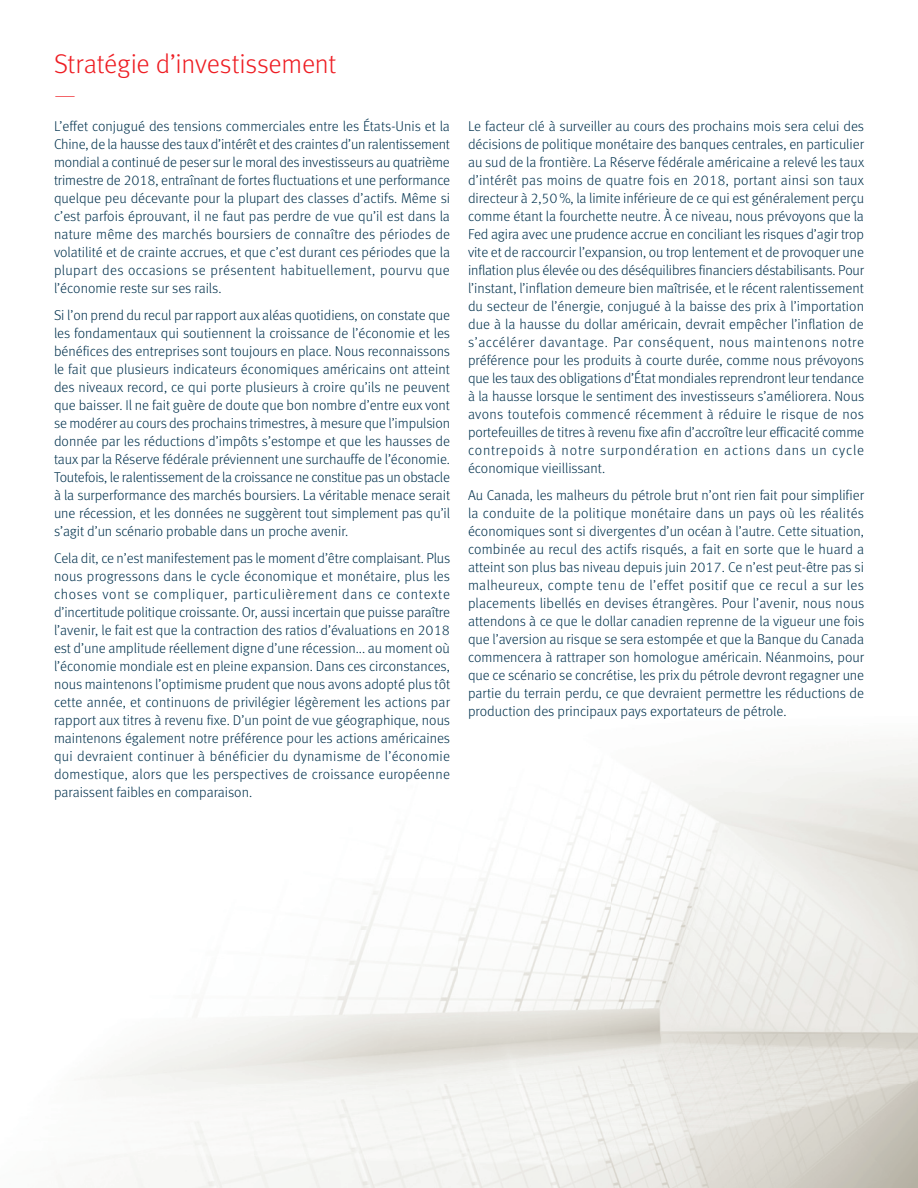
<style>
.page{position:relative;width:918px;height:1188px;background:#fff}
.page>*{position:absolute;margin:0;border:0;box-sizing:border-box;transform-origin:0 0}
.t1{font:300 27px "Meta OT";letter-spacing:-.01em;color:#ee1d23}
.t2{font:100 27px "Meta OT";color:#ee1d23}
.t3{font:300 14.25px/18px "Meta OT";color:#00314d;text-align:justify}
</style>
<div class="page">
<img style="left:62px;top:744px;width:856px;height:444px">
<h1 class="t1" style="left:54px;top:47px;width:284px">Stratégie d’investissement</h1>
<h1 class="t2" style="left:54px;top:80px;width:23px">—</h1>
<p class="t3" style="left:54px;top:117px;width:398px">L’effet conjugué des tensions commerciales entre les États-Unis et la Chine, de la hausse des taux d’intérêt et des craintes d’un ralentissement mondial a continué de peser sur le moral des investisseurs au quatrième trimestre de 2018, entraînant de fortes fluctuations et une performance quelque peu décevante pour la plupart des classes d’actifs. Même si c’est parfois éprouvant, il ne faut pas perdre de vue qu’il est dans la nature même des marchés boursiers de connaître des périodes de volatilité et de crainte accrues, et que c’est durant ces périodes que la plupart des occasions se présentent habituellement, pourvu que l’économie reste sur ses rails.</p>
<p class="t3" style="left:54px;top:306px;width:398px">Si l’on prend du recul par rapport aux aléas quotidiens, on constate que les fondamentaux qui soutiennent la croissance de l’économie et les bénéfices des entreprises sont toujours en place. Nous reconnaissons le fait que plusieurs indicateurs économiques américains ont atteint des niveaux record, ce qui porte plusieurs à croire qu’ils ne peuvent que baisser. Il ne fait guère de doute que bon nombre d’entre eux vont se modérer au cours des prochains trimestres, à mesure que l’impulsion donnée par les réductions d’impôts s’estompe et que les hausses de taux par la Réserve fédérale préviennent une surchauffe de l’économie.<br>Toutefois, le ralentissement de la croissance ne constitue pas un obstacle à la surperformance des marchés boursiers. La véritable menace serait une récession, et les données ne suggèrent tout simplement pas qu’il s’agit d’un scénario probable dans un proche avenir.</p>
<p class="t3" style="left:54px;top:549px;width:398px">Cela dit, ce n’est manifestement pas le moment d’être complaisant. Plus nous progressons dans le cycle économique et monétaire, plus les choses vont se compliquer, particulièrement dans ce contexte d’incertitude politique croissante. Or, aussi incertain que puisse paraître l’avenir, le fait est que la contraction des ratios d’évaluations en 2018 est d’une amplitude réellement digne d’une récession... au moment où l’économie mondiale est en pleine expansion. Dans ces circonstances, nous maintenons l’optimisme prudent que nous avons adopté plus tôt cette année, et continuons de privilégier légèrement les actions par rapport aux titres à revenu fixe. D’un point de vue géographique, nous maintenons également notre préférence pour les actions américaines qui devraient continuer à bénéficier du dynamisme de l’économie domestique, alors que les perspectives de croissance européenne paraissent faibles en comparaison.</p>
<p class="t3" style="left:468px;top:117px;width:398px">Le facteur clé à surveiller au cours des prochains mois sera celui des décisions de politique monétaire des banques centrales, en particulier au sud de la frontière. La Réserve fédérale américaine a relevé les taux d’intérêt pas moins de quatre fois en 2018, portant ainsi son taux directeur à 2,50 %, la limite inférieure de ce qui est généralement perçu comme étant la fourchette neutre. À ce niveau, nous prévoyons que la Fed agira avec une prudence accrue en conciliant les risques d’agir trop vite et de raccourcir l’expansion, ou trop lentement et de provoquer une inflation plus élevée ou des déséquilibres financiers déstabilisants. Pour l’instant, l’inflation demeure bien maîtrisée, et le récent ralentissement du secteur de l’énergie, conjugué à la baisse des prix à l’importation due à la hausse du dollar américain, devrait empêcher l’inflation de s’accélérer davantage. Par conséquent, nous maintenons notre préférence pour les produits à courte durée, comme nous prévoyons que les taux des obligations d’État mondiales reprendront leur tendance à la hausse lorsque le sentiment des investisseurs s’améliorera. Nous avons toutefois commencé récemment à réduire le risque de nos portefeuilles de titres à revenu fixe afin d’accroître leur efficacité comme contrepoids à notre surpondération en actions dans un cycle économique vieillissant.</p>
<p class="t3" style="left:468px;top:486px;width:398px">Au Canada, les malheurs du pétrole brut n’ont rien fait pour simplifier la conduite de la politique monétaire dans un pays où les réalités économiques sont si divergentes d’un océan à l’autre. Cette situation, combinée au recul des actifs risqués, a fait en sorte que le huard a atteint son plus bas niveau depuis juin 2017. Ce n’est peut-être pas si malheureux, compte tenu de l’effet positif que ce recul a sur les placements libellés en devises étrangères. Pour l’avenir, nous nous attendons à ce que le dollar canadien reprenne de la vigueur une fois que l’aversion au risque se sera estompée et que la Banque du Canada commencera à rattraper son homologue américain. Néanmoins, pour que ce scénario se concrétise, les prix du pétrole devront regagner une partie du terrain perdu, ce que devraient permettre les réductions de production des principaux pays exportateurs de pétrole.</p>
</div>
